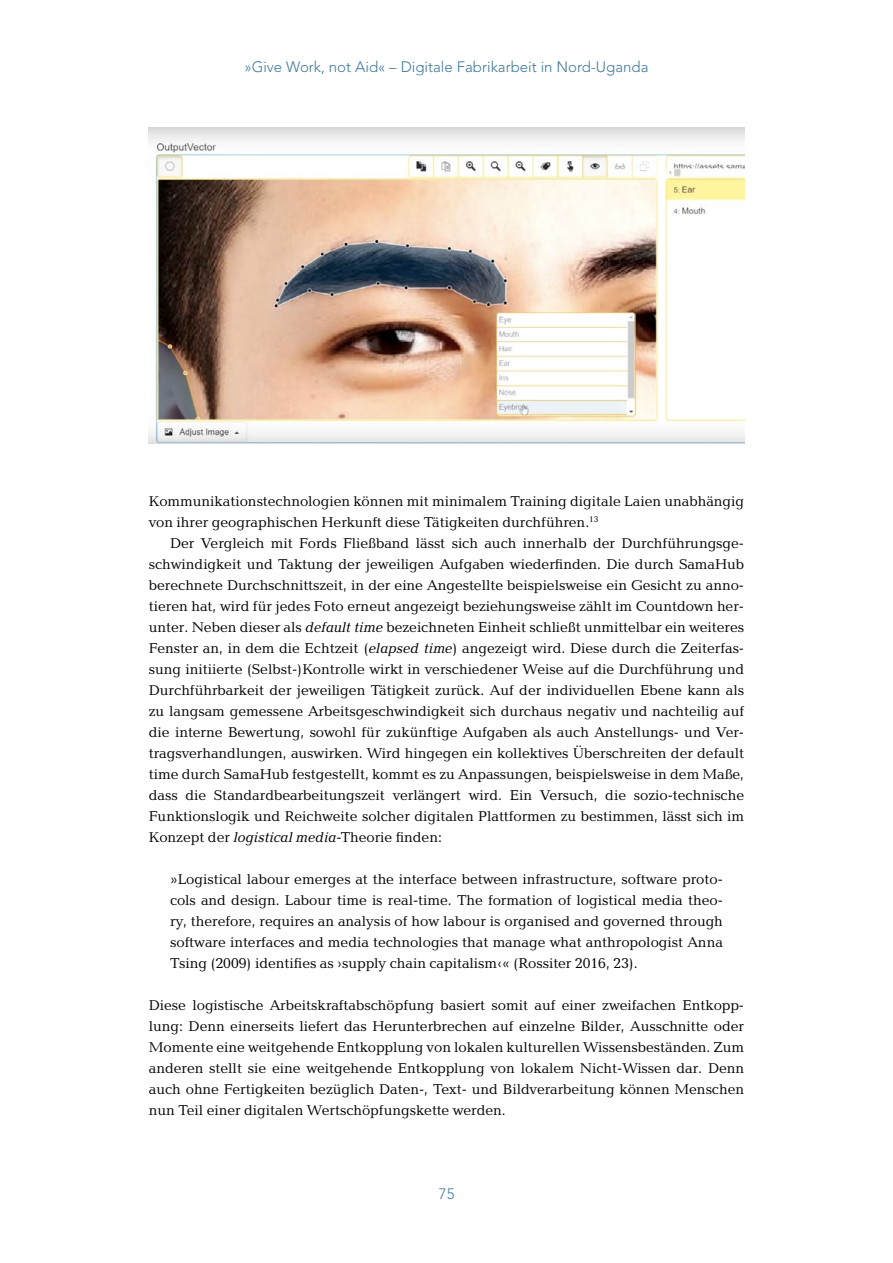
<style>
.page{position:relative;width:893px;height:1263px;background:#fff}
.page>*{position:absolute;margin:0;border:0;box-sizing:border-box;transform-origin:0 0}
.t1{font:300 15px "Avenir LT";color:#40789b}
.Fließtext_serif_Balt{font:14.7px/21px "Baltica";color:#000;text-align:justify}
._1__Absatz{font:14.7px/21px "Baltica";color:#000}
.Zitat{font:14.7px/21px "Baltica";color:#000;text-align:justify}
.s1{font-style:italic}
</style>
<div class="page">
<img style="left:149px;top:128px;width:595px;height:315px">
<p class="t1" style="left:244px;top:58px;width:405px">»Give Work, not Aid« – Digitale Fabrikarbeit in Nord-Uganda</p>
<p class="_1__Absatz" style="left:149px;top:491px;width:597px">Kommunikationstechnologien können mit minimalem Training digitale Laien unabhängig von ihrer geographischen Herkunft diese Tätigkeiten durchführen.<sup>13</sup></p>
<p class="Fließtext_serif_Balt" style="left:149px;top:533px;width:597px;text-indent:21px">Der Vergleich mit Fords Fließband lässt sich auch innerhalb der Durchführungsge&shy;schwindigkeit und Taktung der jeweiligen Aufgaben wiederfinden. Die durch SamaHub berechnete Durchschnittszeit, in der eine Angestellte beispielsweise ein Gesicht zu anno&shy;tieren hat, wird für jedes Foto erneut angezeigt beziehungsweise zählt im Countdown her&shy;unter. Neben dieser als <span class="s1">default time</span> bezeichneten Einheit schließt unmittelbar ein weiteres Fenster an, in dem die Echtzeit (<span class="s1">elapsed time</span>) angezeigt wird. Diese durch die Zeiterfas&shy;sung initiierte (Selbst-)Kontrolle wirkt in verschiedener Weise auf die Durchführung und Durchführbarkeit der jeweiligen Tätigkeit zurück. Auf der individuellen Ebene kann als zu langsam gemessene Arbeitsgeschwindigkeit sich durchaus negativ und nachteilig auf die interne Bewertung, sowohl für zukünftige Aufgaben als auch Anstellungs- und Ver&shy;tragsverhandlungen, auswirken. Wird hingegen ein kollektives Überschreiten der default time durch SamaHub festgestellt, kommt es zu Anpassungen, beispielsweise in dem Maße, dass die Standardbearbeitungszeit verlängert wird. Ein Versuch, die sozio-technische Funktionslogik und Reichweite solcher digitalen Plattformen zu bestimmen, lässt sich im Konzept der <span class="s1">logistical media</span>-Theorie finden:</p>
<p class="Zitat" style="left:170px;top:869px;width:554px">»Logistical labour emerges at the interface between infrastructure, software proto&shy;cols and design. Labour time is real-time. The formation of logistical media theo&shy;ry, therefore, requires an analysis of how labour is organised and governed through software interfaces and media technologies that manage what anthropologist Anna Tsing (2009) identifies as ›supply chain capitalism‹« (Rossiter 2016, 23).</p>
<p class="_1__Absatz" style="left:149px;top:995px;width:597px;text-align:justify">Diese logistische Arbeitskraftabschöpfung basiert somit auf einer zweifachen Entkopp&shy;lung: Denn einerseits liefert das Herunterbrechen auf einzelne Bilder, Ausschnitte oder Momente eine weitgehende Entkopplung von lokalen kulturellen Wissensbeständen. Zum anderen stellt sie eine weitgehende Entkopplung von lokalem Nicht-Wissen dar. Denn auch ohne Fertigkeiten bezüglich Daten-, Text- und Bildverarbeitung können Menschen nun Teil einer digitalen Wertschöpfungskette werden.</p>
<p class="t1" style="left:439px;top:1185px;width:17px">75</p>
</div>
